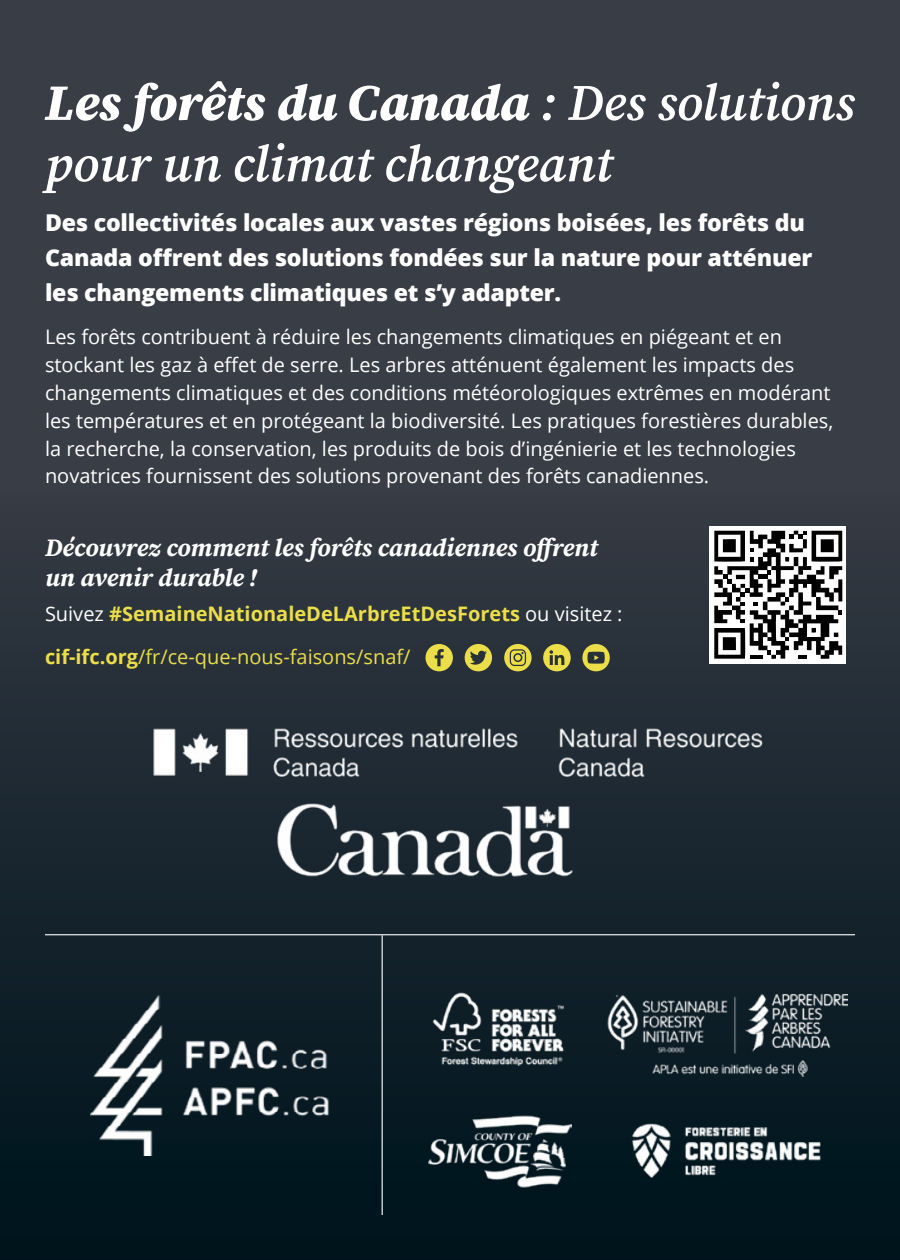
<style>
.page{position:relative;width:900px;height:1260px;background:#fff}
.page>*{position:absolute;margin:0;border:0;box-sizing:border-box;transform-origin:0 0}
.t1{font:italic 600 51px/61.2px "Source Serif Pro";color:#fff}
.t2{font:italic 700 25px/30px "Source Serif Pro";color:#fff}
.t3{font:800 23.25px/34.8px "Open Sans";letter-spacing:-.01em;color:#fff}
.t4{font:20px/27.8px "Open Sans";color:#fff}
.t5{font:700 20px/43.2px "Open Sans";color:#ecde49}
.s1{font-weight:900}
.s2{font-weight:400;color:#fff}
.s3{font-weight:400}
</style>
<div class="page">
<div style="left:0;top:0;width:900px;height:472px;background:#393d45"></div>
<div style="left:0;top:472px;width:900px;height:788px;background:linear-gradient(to bottom,#373b44,#00121b)"></div>
<img style="left:90px;top:995px;width:241px;height:161px">
<hr style="left:45px;top:934px;width:810px;height:1px;background:#fff">
<hr style="left:382px;top:935px;width:1px;height:280px;background:#fff">
<img style="left:428px;top:1114px;width:143px;height:74px">
<img style="left:428px;top:990px;width:142px;height:75px">
<img style="left:624px;top:1121px;width:205px;height:57px">
<img style="left:138px;top:718px;width:389px;height:73px">
<img style="left:540px;top:718px;width:239px;height:75px">
<img style="left:138px;top:791px;width:624px;height:97px">
<img style="left:607px;top:985px;width:241px;height:91px">
<div style="left:709px;top:526px;width:137px;height:138px;background:#fff"></div>
<svg style="left:714px;top:530px;width:128px;height:129px"></svg>
<svg style="left:504px;top:644px;width:28px;height:27px"></svg>
<svg style="left:426px;top:644px;width:27px;height:27px"></svg>
<svg style="left:465px;top:644px;width:27px;height:27px"></svg>
<svg style="left:582px;top:644px;width:28px;height:27px"></svg>
<svg style="left:543px;top:644px;width:28px;height:27px"></svg>
<h1 class="t1" style="left:45px;top:72px;width:811px"><span class="s1">Les forêts du Canada</span> : Des solutions pour un climat changeant</h1>
<p class="t3" style="left:45px;top:204px;width:769px">Des collectivités locales aux vastes régions boisées, les forêts du<br>Canada offrent des solutions fondées sur la nature pour atténuer les changements climatiques et s’y adapter.</p>
<p class="t4" style="left:45px;top:323px;width:790px">Les forêts contribuent à réduire les changements climatiques en piégeant et en stockant les gaz à effet de serre. Les arbres atténuent également les impacts des changements climatiques et des conditions météorologiques extrêmes en modérant les températures et en protégeant la biodiversité. Les pratiques forestières durables, la recherche, la conservation, les produits de bois d’ingénierie et les technologies novatrices fournissent des solutions provenant des forêts canadiennes.</p>
<p class="t2" style="left:45px;top:532px;width:554px">Découvrez comment les forêts canadiennes offrent un avenir durable !</p>
<p class="t5" style="left:45px;top:591px;width:579px"><span class="s2">Suivez</span> #SemaineNationaleDeLArbreEtDesForets <span class="s2">ou visitez : </span>cif-ifc.org<span class="s3">/fr/ce-que-nous-faisons/snaf/</span></p>
</div>
